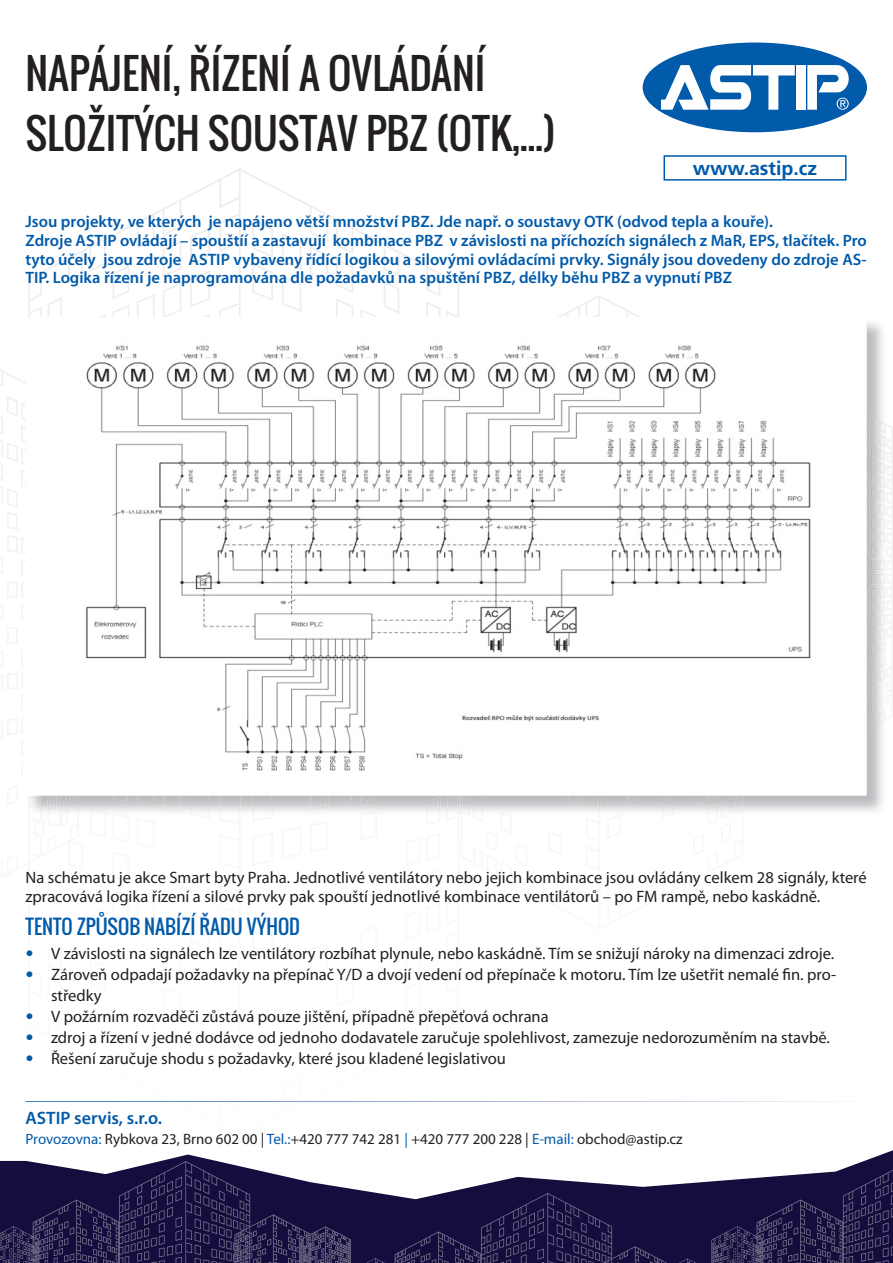
<style>
.page{position:relative;width:893px;height:1263px;background:#fff}
.page>*{position:absolute;margin:0;border:0;box-sizing:border-box;transform-origin:0 0}
.t1{font:40.5px/60px "Oswald";color:#231f20}
.t2{font:19.5px "Oswald";color:#015aaa}
.t3{font:700 19.5px "Frutiger LT Std";color:#015aaa}
.t4{font:600 18px "Myriad Pro";color:#015aaa}
.t5{font:16.5px/18.8px "Myriad Pro";color:#231f20}
.t6{font:600 16.5px/18.8px "Myriad Pro";color:#015aaa}
.t7{font:15px "Myriad Pro";color:#231f20}
.s1{font-family:"Frutiger LT Std";font-weight:300;color:#015aaa}
.s2{color:#015aaa}
</style>
<div class="page">
<svg style="left:887px;top:425px;width:6px;height:234px"></svg>
<div style="left:643px;top:43px;width:224px;height:89px;background:#015aaa;border-radius:50%"></div>
<div style="left:796px;top:65px;width:10px;height:45px;background:#fff"></div>
<svg style="left:661px;top:65px;width:134px;height:45px"></svg>
<svg style="left:807px;top:65px;width:42px;height:45px"></svg>
<svg style="left:663px;top:155px;width:184px;height:26px"></svg>
<svg style="left:26px;top:1101px;width:812px;height:1px"></svg>
<svg style="left:0;top:1150px;width:893px;height:108px"></svg>
<svg style="left:33px;top:1161px;width:318px;height:102px"></svg>
<svg style="left:757px;top:1170px;width:136px;height:93px"></svg>
<svg style="left:395px;top:1193px;width:318px;height:70px"></svg>
<img style="left:743px;top:322px;width:144px;height:490px">
<img style="left:867px;top:633px;width:20px;height:129px">
<img style="left:241px;top:796px;width:502px;height:18px">
<img style="left:28px;top:796px;width:213px;height:18px">
<svg style="left:35px;top:322px;width:832px;height:474px"></svg>
<img style="left:78px;top:341px;width:736px;height:435px">
<img style="left:0;top:1226px;width:39px;height:37px">
<img style="left:349px;top:1258px;width:52px;height:5px">
<img style="left:661px;top:1226px;width:102px;height:37px">
<h1 class="t1" style="left:26px;top:43px;width:532px">NAPÁJENÍ, ŘÍZENÍ A OVLÁDÁNÍ<br>SLOŽITÝCH SOUSTAV PBZ (OTK,...)</h1>
<p class="t3" style="left:693px;top:161px;width:126px">www.astip.cz</p>
<p class="t6" style="left:26px;top:213px;width:843px">Jsou projekty, ve kterých je napájeno větší množství PBZ. Jde např. o soustavy OTK (odvod tepla a kouře).<br>Zdroje ASTIP ovládají – spouštíí a zastavují kombinace PBZ v závislosti na příchozích signálech z MaR, EPS, tlačítek. Pro tyto účely jsou zdroje ASTIP vybaveny řídící logikou a silovými ovládacími prvky. Signály jsou dovedeny do zdroje AS-TIP. Logika řízení je naprogramována dle požadavků na spuštění PBZ, délky běhu PBZ a vypnutí PBZ</p>
<p class="t5" style="left:26px;top:869px;width:843px">Na schématu je akce Smart byty Praha. Jednotlivé ventilátory nebo jejich kombinace jsou ovládány celkem 28 signály, které zpracovává logika řízení a silové prvky pak spouští jednotlivé kombinace ventilátorů – po FM rampě, nebo kaskádně.</p>
<p class="t2" style="left:26px;top:912px;width:276px">TENTO ZPŮSOB NABÍZÍ ŘADU VÝHOD</p>
<p class="t5" style="left:26px;top:945px;width:810px"><span class="s1">•</span> V závislosti na signálech lze ventilátory rozbíhat plynule, nebo kaskádně. Tím se snižují nároky na dimenzaci zdroje.</p>
<p class="t5" style="left:51px;top:965px;width:787px;line-height:21px;text-indent:-26px"><span class="s1">•</span> Zároveň odpadají požadavky na přepínač Y/D a dvojí vedení od přepínače k motoru. Tím lze ušetřit nemalé fin. pro&shy;středky</p>
<p class="t5" style="left:26px;top:1008px;width:525px"><span class="s1">•</span> V požárním rozvaděči zůstává pouze jištění, případně přepěťová ochrana</p>
<p class="t5" style="left:26px;top:1029px;width:806px"><span class="s1">•</span> zdroj a řízení v jedné dodávce od jednoho dodavatele zaručuje spolehlivost, zamezuje nedorozuměním na stavbě.</p>
<p class="t5" style="left:26px;top:1050px;width:482px"><span class="s1">•</span> Řešení zaručuje shodu s požadavky, které jsou kladené legislativou</p>
<p class="t4" style="left:26px;top:1111px;width:138px">ASTIP servis, s.r.o.</p>
<p class="t7" style="left:26px;top:1133px;width:659px"><span class="s2">Provozovna:</span> Rybkova 23, Brno 602 00 | <span class="s2">Tel.:</span>+420 777 742 281 <span class="s2">|</span> +420 777 200 228 | <span class="s2">E-mail:</span> obchod@astip.cz</p>
</div>
